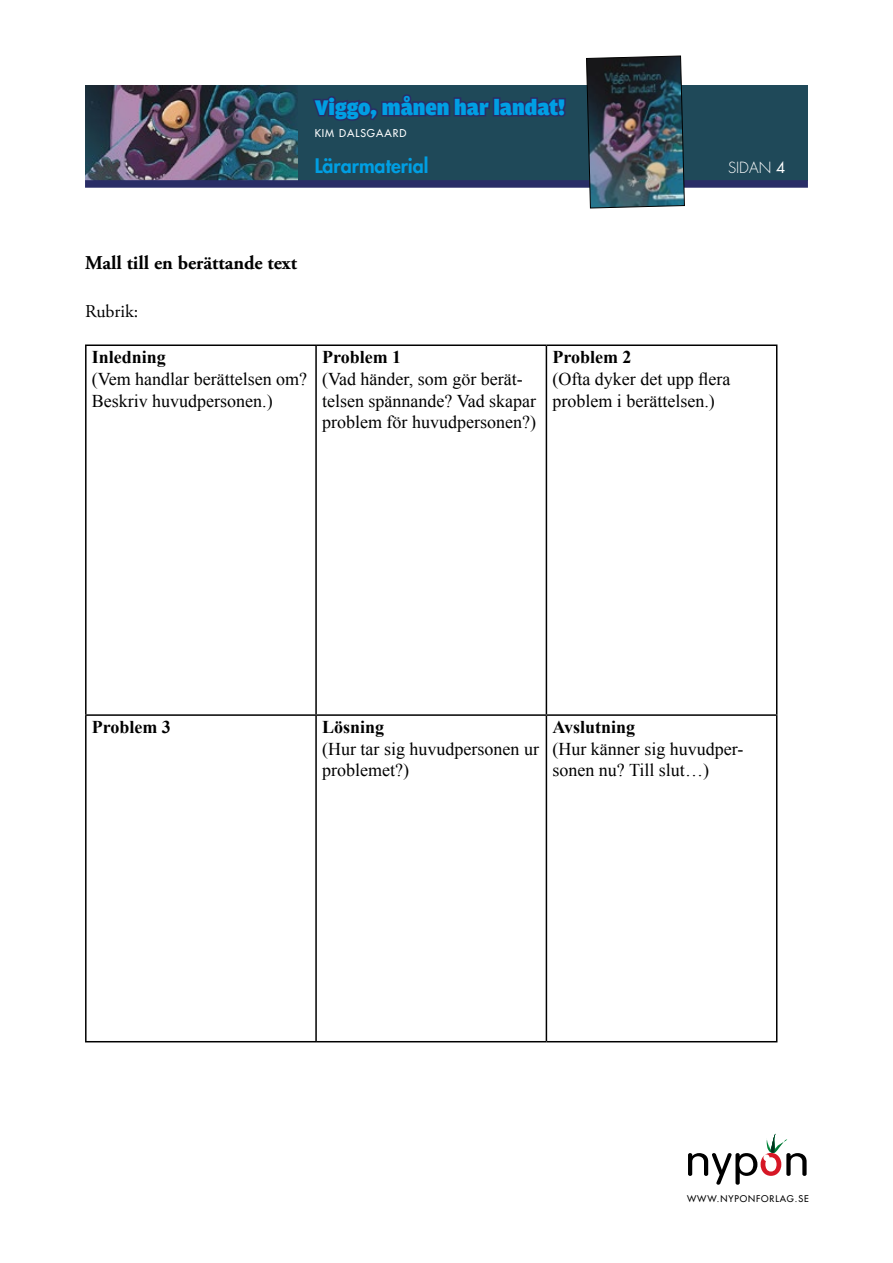
<style>
.page{position:relative;width:893px;height:1263px;background:#fff}
.page>*{position:absolute;margin:0;border:0;box-sizing:border-box;transform-origin:0 0}
.t1{font:900 22.5px "Amplitude";color:#009fe3}
.t2{font:700 19.5px "Adobe Garamond Pro";color:#000}
.t3{font:800 19.5px "Futura LT";color:#009fe3}
.t4{font:18px/21.6px "Times New Roman";color:#000}
.t5{font:700 18px "Times New Roman";color:#000}
.t6{font:18px "Adobe Garamond Pro";color:#000}
.t7{font:300 15px "Futura Std";color:#fff}
.t8{font:10.5px "Futura LT";letter-spacing:.09em;color:#fff}
.t9{font:9px "Futura LT";letter-spacing:.1em;color:#000}
.s1{font-weight:400}
</style>
<div class="page">
<div style="left:85px;top:85px;width:723px;height:95px;background:#1f4959"></div>
<img style="left:85px;top:85px;width:213px;height:95px">
<svg style="left:313px;top:94px;width:253px;height:27px"></svg>
<div style="left:85px;top:180px;width:723px;height:8px;background:#292d66"></div>
<img style="left:586px;top:55px;width:99px;height:154px">
<svg style="left:688px;top:1133px;width:119px;height:52px"></svg>
<hr style="left:85px;top:344px;width:231px;height:2px;background:#000">
<hr style="left:85px;top:346px;width:2px;height:368px;background:#000">
<hr style="left:316px;top:344px;width:230px;height:2px;background:#000">
<hr style="left:315px;top:346px;width:2px;height:368px;background:#000">
<hr style="left:546px;top:344px;width:231px;height:2px;background:#000">
<hr style="left:546px;top:346px;width:1px;height:368px;background:#000">
<hr style="left:776px;top:346px;width:1px;height:368px;background:#000">
<hr style="left:85px;top:714px;width:231px;height:2px;background:#000">
<hr style="left:85px;top:716px;width:2px;height:325px;background:#000">
<hr style="left:316px;top:714px;width:230px;height:2px;background:#000">
<hr style="left:315px;top:716px;width:2px;height:325px;background:#000">
<hr style="left:546px;top:714px;width:231px;height:2px;background:#000">
<hr style="left:546px;top:716px;width:1px;height:325px;background:#000">
<hr style="left:776px;top:716px;width:1px;height:325px;background:#000">
<hr style="left:85px;top:1041px;width:231px;height:1px;background:#000">
<hr style="left:316px;top:1041px;width:230px;height:1px;background:#000">
<hr style="left:546px;top:1041px;width:231px;height:1px;background:#000">
<p class="t1" style="left:315px;top:95px;width:252px">Viggo, månen har landat!</p>
<p class="t3" style="left:315px;top:153px;width:115px">Lärarmaterial</p>
<p class="t8" style="left:315px;top:126px;width:93px">KIM DALSGAARD</p>
<p class="t7" style="left:728px;top:158px;width:59px">SIDAN <span class="s1">4</span></p>
<p class="t2" style="left:85px;top:252px;width:214px">Mall till en berättande text</p>
<p class="t6" style="left:85px;top:300px;width:55px">Rubrik:</p>
<p class="t5" style="left:92px;top:345px;width:76px">Inledning</p>
<p class="t4" style="left:92px;top:368px;width:217px">(Vem handlar berättelsen om?<br>Beskriv huvudpersonen.)</p>
<p class="t5" style="left:322px;top:345px;width:81px">Problem 1</p>
<p class="t4" style="left:322px;top:368px;width:216px">(Vad händer, som gör berät&shy;telsen spännande? Vad skapar problem för huvudpersonen?)</p>
<p class="t5" style="left:552px;top:345px;width:81px">Problem 2</p>
<p class="t4" style="left:552px;top:368px;width:179px">(Ofta dyker det upp flera problem i berättelsen.)</p>
<p class="t5" style="left:92px;top:715px;width:81px">Problem 3</p>
<p class="t5" style="left:322px;top:715px;width:64px">Lösning</p>
<p class="t4" style="left:322px;top:738px;width:218px">(Hur tar sig huvudpersonen ur problemet?)</p>
<p class="t5" style="left:552px;top:715px;width:84px">Avslutning</p>
<p class="t4" style="left:552px;top:738px;width:193px">(Hur känner sig huvudper&shy;sonen nu? Till slut…)</p>
<p class="t9" style="left:687px;top:1193px;width:123px">WWW.NYPONFORLAG.SE</p>
</div>
